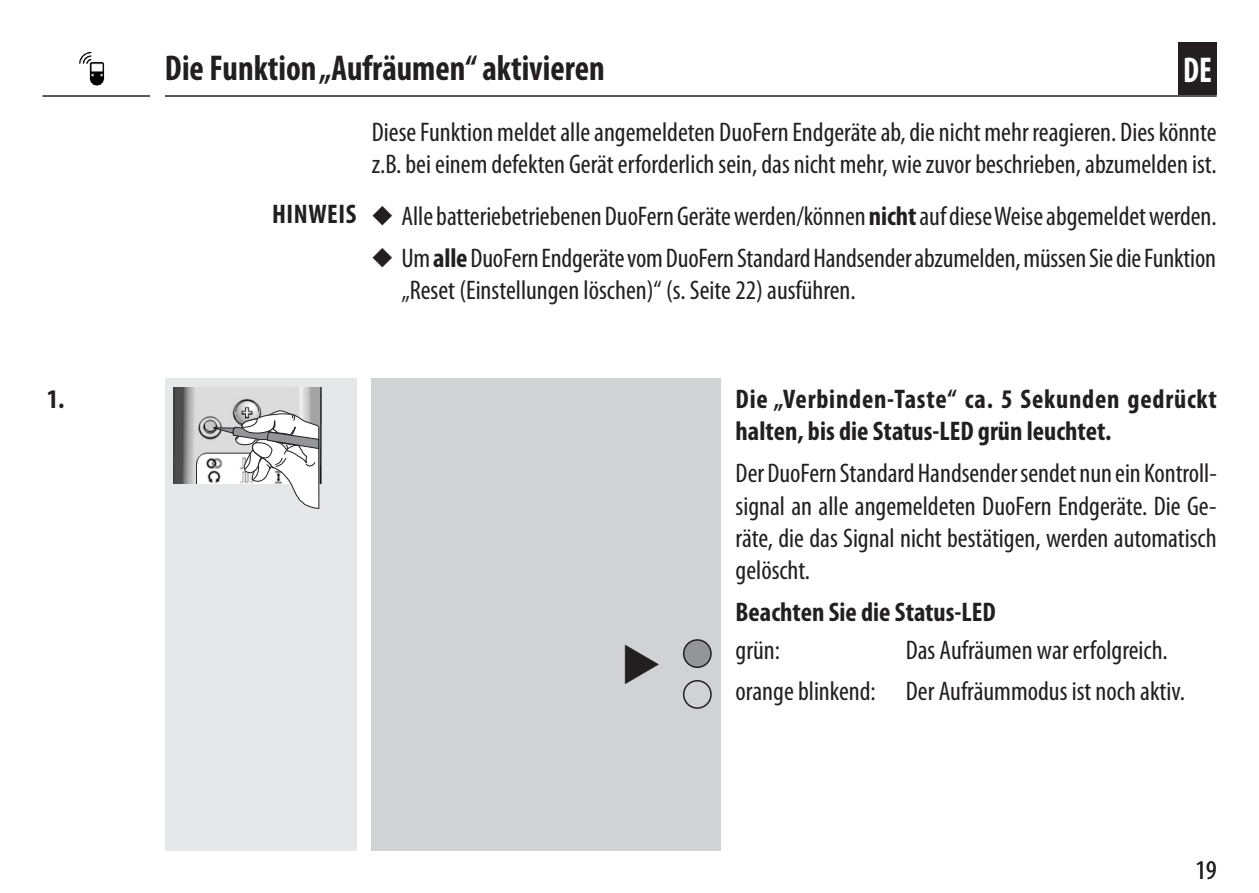
<style>
.page{position:relative;width:1259px;height:893px;background:#fff}
.page>*{position:absolute;margin:0;border:0;box-sizing:border-box;transform-origin:0 0}
.Kapitelüberschriften{font:700 condensed 36px "Myriad Pro";color:#231f20;scale:.95 1}
.t1{font:700 condensed 36px "Myriad Pro";color:#fff;scale:.9 1}
.Fließtext_-_DE{font:condensed 27px/32.4px "Myriad Pro";color:#231f20}
.Aufzählung_-_DE{font:condensed 27px/32.4px "Myriad Pro";color:#231f20}
.Handlungsschritte_Fe{font:700 condensed 27px/32.4px "Myriad Pro";color:#231f20}
.HINWEIS_WICHTIG_-_DE{font:700 condensed 27px "Myriad Pro";letter-spacing:.02em;color:#231f20}
.Marginalie_-_DE{font:700 condensed 27px "Myriad Pro";color:#231f20}
.s1{font-weight:700}
</style>
<div class="page">
<hr style="left:165px;top:95px;width:1051px;height:2px;background:#231f20">
<hr style="left:43px;top:95px;width:107px;height:2px;background:#231f20">
<div style="left:1178px;top:42px;width:38px;height:53px;background:#231f20"></div>
<div style="left:165px;top:378px;width:191px;height:473px;background:#e6e7e9"></div>
<div style="left:371px;top:378px;width:350px;height:473px;background:#d1d2d4"></div>
<div style="left:683px;top:640px;width:28px;height:27px;background:#939598;border-radius:50%"></div>
<div style="left:683px;top:639px;width:29px;height:29px;border:2px solid #231f20;border-radius:50%"></div>
<div style="left:683px;top:680px;width:29px;height:29px;border:2px solid #231f20;border-radius:50%"></div>
<img style="left:174px;top:388px;width:148px;height:96px">
<svg style="left:213px;top:411px;width:106px;height:98px"></svg>
<img style="left:79px;top:52px;width:13px;height:24px">
<p class="Marginalie_-_DE" style="left:47px;top:384px;width:19px">1.</p>
<p class="Kapitelüberschriften" style="left:165px;top:48px;width:464px">Die Funktion „Aufräumen“ aktivieren</p>
<p class="Fließtext_-_DE" style="left:372px;top:116px;width:846px">Diese Funktion meldet alle angemeldeten DuoFern Endgeräte ab, die nicht mehr reagieren. Dies könnte z.B. bei einem defekten Gerät erforderlich sein, das nicht mehr, wie zuvor beschrieben, abzumelden ist.</p>
<p class="HINWEIS_WICHTIG_-_DE" style="left:272px;top:199px;width:86px">HINWEIS</p>
<p class="Aufzählung_-_DE" style="left:372px;top:201px;width:846px">◆ Alle batteriebetriebenen DuoFern Geräte werden/können <span class="s1">nicht</span> auf diese Weise abgemeldet werden.</p>
<p class="Aufzählung_-_DE" style="left:401px;top:242px;width:816px;text-indent:-30px">◆ Um <span class="s1">alle</span> DuoFern Endgeräte vom DuoFern Standard Handsender abzumelden, müssen Sie die Funktion „Reset (Einstellungen löschen)“ (s. Seite 22) ausführen.</p>
<h1 class="t1" style="left:1183px;top:50px;width:33px">DE</h1>
<p class="Handlungsschritte_Fe" style="left:735px;top:383px;width:483px">Die „Verbinden-Taste“ ca. 5 Sekunden gedrückt halten, bis die Status-LED grün leuchtet.</p>
<p class="Fließtext_-_DE" style="left:735px;top:458px;width:483px;text-align:justify">Der DuoFern Standard Handsender sendet nun ein Kontroll&shy;signal an alle angemeldeten DuoFern Endgeräte. Die Ge&shy;räte, die das Signal nicht bestätigen, werden automatisch gelöscht.</p>
<p class="Handlungsschritte_Fe" style="left:735px;top:596px;width:262px">Beachten Sie die Status-LED</p>
<p class="Fließtext_-_DE" style="left:735px;top:634px;width:46px">grün:</p>
<p class="Fließtext_-_DE" style="left:905px;top:634px;width:264px">Das Aufräumen war erfolgreich.</p>
<p class="Fließtext_-_DE" style="left:735px;top:676px;width:451px">orange blinkend: Der Aufräummodus ist noch aktiv.</p>
<p class="Fließtext_-_DE" style="left:1195px;top:855px;width:23px">19</p>
</div>
